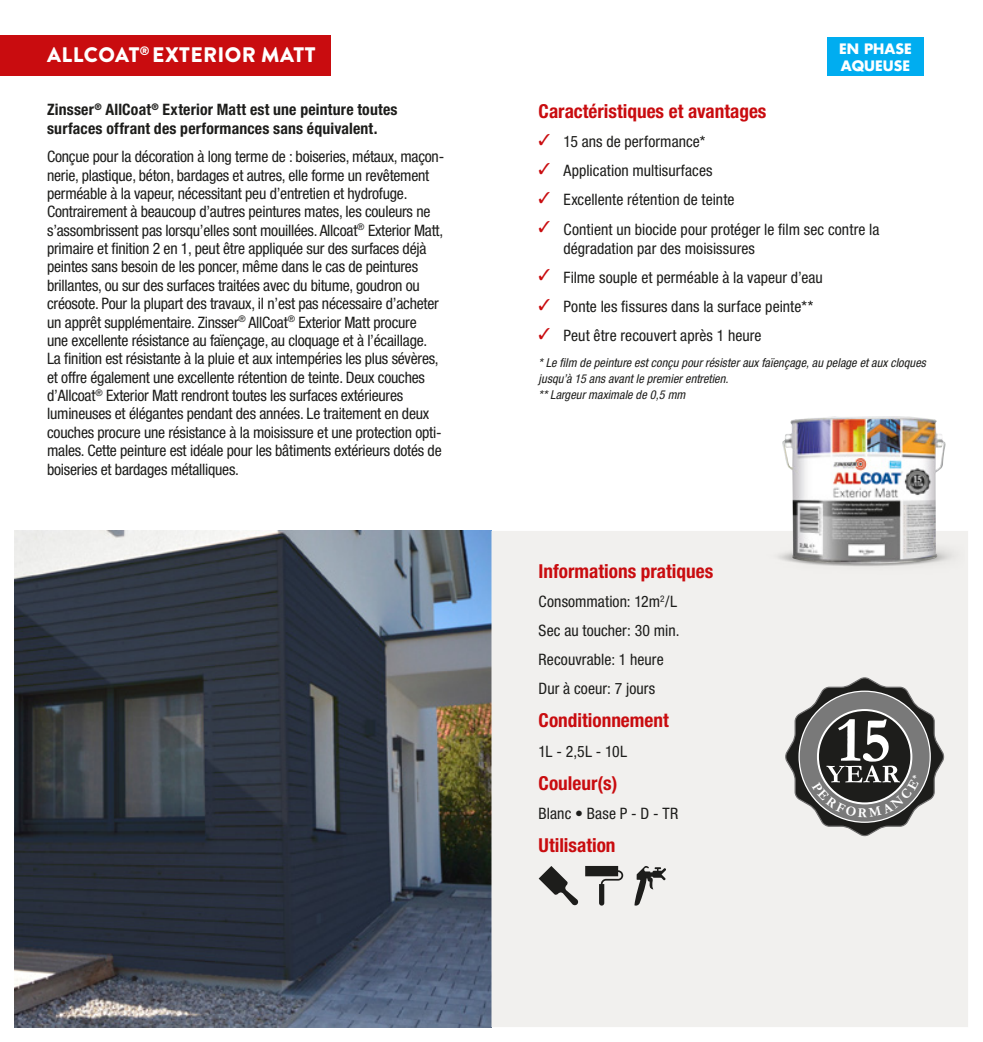
<style>
.page{position:relative;width:983px;height:1042px;background:#fff}
.page>*{position:absolute;margin:0;border:0;box-sizing:border-box;transform-origin:0 0}
.producttitel_in_rode_balk_-_L{font:900 21px "Brandon Grotesque";letter-spacing:.02em;color:#fff}
.titel_rood{font:700 condensed 19.25px "Helvetica Neue LT Pro";color:#c90c0f}
.opsomming{font:700 condensed 19.25px "Helvetica Neue LT Pro";color:#c90c0f}
.brood{font:condensed 15.75px/18.4px "Helvetica Neue LT Pro";letter-spacing:-.015em;color:#1d1d1b}
.opsomming-2{font:condensed 15.75px/19.2px "Helvetica Neue LT Pro";letter-spacing:.005em;color:#1d1d1b}
.brood_vet{font:700 condensed 15.75px/18.4px "Helvetica Neue LT Pro";letter-spacing:.01em;color:#1d1d1b}
.producttitel_in_rode_balk_-_L-2{font:700 14px/16.8px "Futura Std";color:#fff}
.opsomming-3{font:italic condensed 12.25px/15.8px "Helvetica Neue LT Pro";letter-spacing:.005em;color:#1d1d1b}
</style>
<div class="page">
<div style="left:0;top:35px;width:330px;height:41px;background:#c90c0f"></div>
<img style="left:15px;top:531px;width:476px;height:496px">
<div style="left:491px;top:531px;width:476px;height:496px;background:#f1f0ee"></div>
<svg style="left:634px;top:866px;width:32px;height:40px"></svg>
<svg style="left:585px;top:866px;width:38px;height:39px"></svg>
<svg style="left:538px;top:866px;width:40px;height:39px"></svg>
<img style="left:781px;top:416px;width:165px;height:148px">
<div style="left:826px;top:38px;width:97px;height:38px;background:#00adf0"></div>
<svg style="left:785px;top:677px;width:158px;height:159px"></svg>
<p class="producttitel_in_rode_balk_-_L" style="left:47px;top:40px;width:270px">ALLCOAT<sup>®</sup> EXTERIOR MATT</p>
<p class="brood_vet" style="left:47px;top:100px;width:352px">Zinsser<sup>®</sup> AllCoat<sup>®</sup> Exterior Matt est une peinture toutes surfaces offrant des performances sans équivalent.</p>
<p class="brood" style="left:47px;top:147px;width:398px">Conçue pour la décoration à long terme de : boiseries, métaux, maçon&shy;nerie, plastique, béton, bardages et autres, elle forme un revêtement perméable à la vapeur, nécessitant peu d’entretien et hydrofuge.<br>Contrairement à beaucoup d’autres peintures mates, les couleurs ne s’assombrissent pas lorsqu’elles sont mouillées. Allcoat<sup>®</sup> Exterior Matt, primaire et finition 2 en 1, peut être appliquée sur des surfaces déjà peintes sans besoin de les poncer, même dans le cas de peintures brillantes, ou sur des surfaces traitées avec du bitume, goudron ou créosote. Pour la plupart des travaux, il n’est pas nécessaire d’acheter un apprêt supplémentaire. Zinsser<sup>®</sup> AllCoat<sup>®</sup> Exterior Matt procure<br>une excellente résistance au faïençage, au cloquage et à l’écaillage.<br>La finition est résistante à la pluie et aux intempéries les plus sévères, et offre également une excellente rétention de teinte. Deux couches d’Allcoat<sup>®</sup> Exterior Matt rendront toutes les surfaces extérieures lumineuses et élégantes pendant des années. Le traitement en deux couches procure une résistance à la moisissure et une protection opti&shy;males. Cette peinture est idéale pour les bâtiments extérieurs dotés de boiseries et bardages métalliques.</p>
<p class="producttitel_in_rode_balk_-_L-2" style="left:838px;top:40px;width:74px">EN PHASE<br>AQUEUSE</p>
<p class="titel_rood" style="left:538px;top:99px;width:229px">Caractéristiques et avantages</p>
<p class="opsomming-2" style="left:538px;top:132px;width:168px"><sup>✓</sup> 15 ans de performance*</p>
<p class="opsomming-2" style="left:538px;top:161px;width:175px"><sup>✓</sup> Application multisurfaces</p>
<p class="opsomming-2" style="left:538px;top:190px;width:197px"><sup>✓</sup> Excellente rétention de teinte</p>
<p class="opsomming-2" style="left:563px;top:219px;width:317px;text-indent:-25px"><sup>✓</sup> Contient un biocide pour protéger le film sec contre la dégradation par des moisissures</p>
<p class="opsomming-2" style="left:538px;top:268px;width:285px"><sup>✓</sup> Filme souple et perméable à la vapeur d’eau</p>
<p class="opsomming-2" style="left:538px;top:297px;width:276px"><sup>✓</sup> Ponte les fissures dans la surface peinte**</p>
<p class="opsomming-2" style="left:538px;top:326px;width:224px"><sup>✓</sup> Peut être recouvert après 1 heure</p>
<p class="opsomming-3" style="left:538px;top:355px;width:388px">* Le film de peinture est conçu pour résister aux faïençage, au pelage et aux cloques jusqu’à 15 ans avant le premier entretien.</p>
<p class="opsomming-3" style="left:538px;top:387px;width:148px">** Largeur maximale de 0,5 mm</p>
<p class="titel_rood" style="left:538px;top:559px;width:176px">Informations pratiques</p>
<p class="opsomming-2" style="left:538px;top:591px;width:140px">Consommation: 12m<sup>2</sup>/L</p>
<p class="opsomming-2" style="left:538px;top:621px;width:142px">Sec au toucher: 30 min.</p>
<p class="opsomming-2" style="left:538px;top:650px;width:126px">Recouvrable: 1 heure</p>
<p class="opsomming-2" style="left:538px;top:679px;width:118px">Dur à coeur: 7 jours</p>
<p class="opsomming" style="left:538px;top:709px;width:131px">Conditionnement</p>
<p class="opsomming-2" style="left:538px;top:741px;width:90px">1L - 2,5L - 10L</p>
<p class="titel_rood" style="left:538px;top:771px;width:80px">Couleur(s)</p>
<p class="opsomming-2" style="left:538px;top:803px;width:141px">Blanc • Base P - D - TR</p>
<p class="titel_rood" style="left:538px;top:833px;width:78px">Utilisation</p>
</div>
